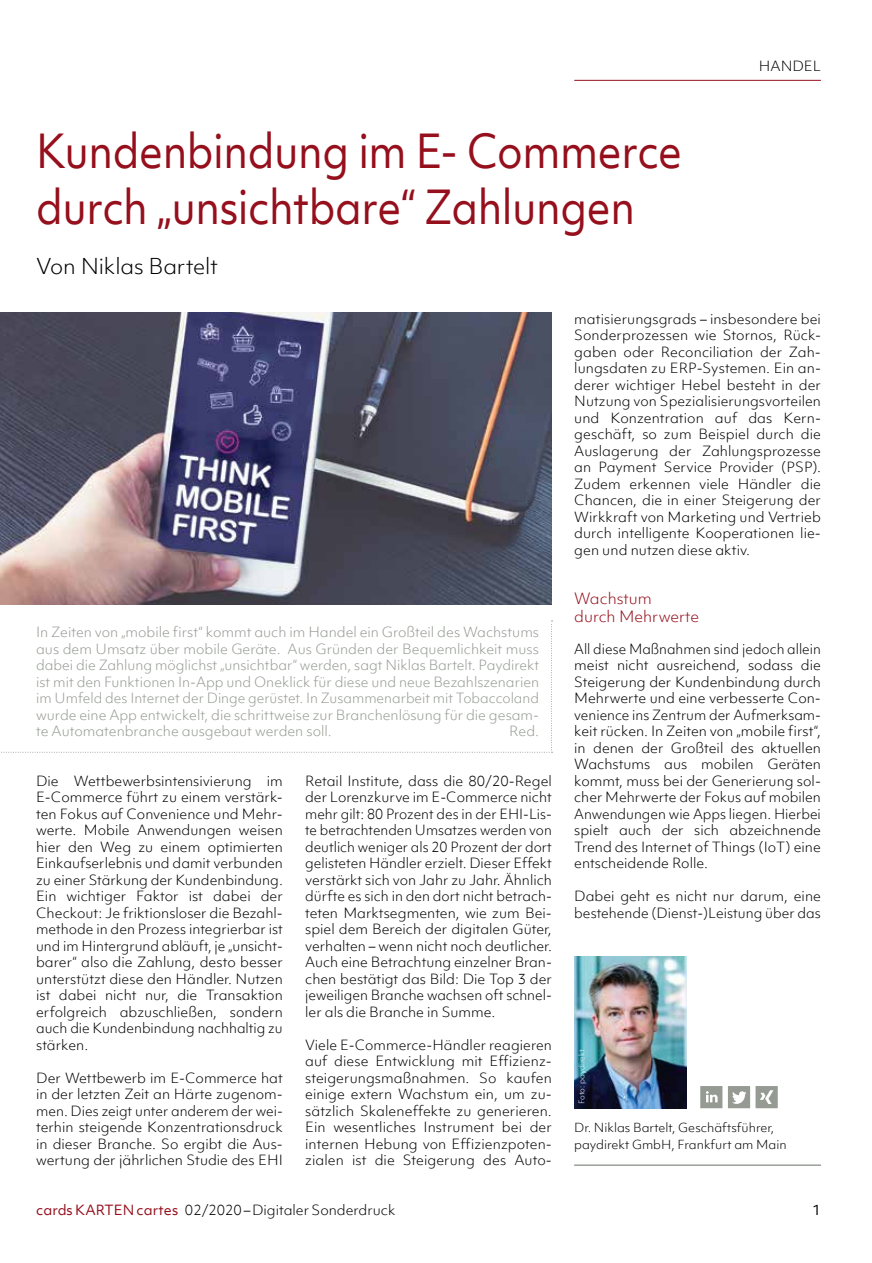
<style>
.page{position:relative;width:872px;height:1263px;background:#fff}
.page>*{position:absolute;margin:0;border:0;box-sizing:border-box;transform-origin:0 0}
.t1{font:45px/55.5px "Objektiv Mk 1";letter-spacing:-.015em;color:#950f1c;scale:.9 1}
.t2{font:300 21px "Objektiv Mk 1";letter-spacing:-.005em;color:#000}
.t3{font:300 15px/18px "Objektiv Mk 1";color:#950f1c}
.t4{font:300 13.5px/16.5px "Objektiv Mk 1";letter-spacing:.005em;color:#000;text-align:justify}
.t5{font:300 13.5px/16.5px "Objektiv Mk 1";color:#959a93;text-align:justify}
.t6{font:300 13.5px/16.5px "Objektiv Mk 1";letter-spacing:.005em;color:#000;text-align:justify;scale:.96 1}
.t7{font:13.5px "Objektiv Mk 1";color:#000}
.t8{font:300 12px/16.5px "Objektiv Mk 1";color:#000}
.t9{font:300 7.5px "Objektiv Mk 1";color:#fff}
.s1{font-weight:400;color:#950f1c}
</style>
<div class="page">
<hr style="left:574px;top:80px;width:247px;height:1px;background:#950f1c">
<img style="left:0;top:313px;width:552px;height:291px">
<hr style="left:574px;top:1165px;width:247px;height:1px;background:#959a93">
<svg style="left:1px;top:621px;width:551px;height:132px"></svg>
<img style="left:574px;top:956px;width:112px;height:152px">
<svg style="left:728px;top:1086px;width:49px;height:22px"></svg>
<svg style="left:700px;top:1086px;width:22px;height:22px"></svg>
<h1 class="t1" style="left:36px;top:123px;width:719px">Kundenbindung im E- Commerce durch „unsichtbare“ Zahlungen</h1>
<h2 class="t2" style="left:36px;top:252px;width:183px">Von Niklas Bartelt</h2>
<p class="t4" style="left:759px;top:58px;width:63px">HANDEL</p>
<p class="t5" style="left:36px;top:624px;width:504px">In Zeiten von „mobile first“ kommt auch im Handel ein Großteil des Wachstums aus dem Umsatz über mobile Geräte. Aus Gründen der Bequemlichkeit muss dabei die Zahlung möglichst „unsichtbar“ werden, sagt Niklas Bartelt. Paydirekt ist mit den Funktionen In-App und Oneklick für diese und neue Bezahlszenarien im Umfeld des Internet der Dinge gerüstet. In Zusammenarbeit mit Tobaccoland wurde eine App entwickelt, die schrittweise zur Branchenlösung für die gesam&shy;te Automatenbranche ausgebaut werden soll.</p>
<p class="t5" style="left:509px;top:723px;width:31px">Red.</p>
<p class="t4" style="left:36px;top:772px;width:248px">Die Wettbewerbsintensivierung im E-Commerce führt zu einem verstärk&shy;ten Fokus auf Convenience und Mehr&shy;werte. Mobile Anwendungen weisen hier den Weg zu einem optimierten Einkaufserlebnis und damit verbunden zu einer Stärkung der Kundenbindung.<br>Ein wichtiger Faktor ist dabei der Checkout: Je friktionsloser die Bezahl&shy;methode in den Prozess integrierbar ist und im Hintergrund abläuft, je „unsicht&shy;barer“ also die Zahlung, desto besser unterstützt diese den Händler. Nutzen ist dabei nicht nur, die Transaktion erfolgreich abzuschließen, sondern auch die Kundenbindung nachhaltig zu stärken.</p>
<p class="t4" style="left:36px;top:1069px;width:248px">Der Wettbewerb im E-Commerce hat in der letzten Zeit an Härte zugenom&shy;men. Dies zeigt unter anderem der wei&shy;terhin steigende Konzentrationsdruck in dieser Branche. So ergibt die Aus&shy;wertung der jährlichen Studie des EHI</p>
<p class="t4" style="left:305px;top:772px;width:248px">Retail Institute, dass die 80/20-Regel der Lorenzkurve im E-Commerce nicht mehr gilt: 80 Prozent des in der EHI-Lis&shy;te betrachtenden Umsatzes werden von deutlich weniger als 20 Prozent der dort gelisteten Händler erzielt. Dieser Effekt verstärkt sich von Jahr zu Jahr. Ähnlich dürfte es sich in den dort nicht betrach&shy;teten Marktsegmenten, wie zum Bei&shy;spiel dem Bereich der digitalen Güter, verhalten – wenn nicht noch deutlicher.<br>Auch eine Betrachtung einzelner Bran&shy;chen bestätigt das Bild: Die Top 3 der jeweiligen Branche wachsen oft schnel&shy;ler als die Branche in Summe.</p>
<p class="t4" style="left:305px;top:1036px;width:248px">Viele E-Commerce-Händler reagieren auf diese Entwicklung mit Effizienz&shy;steigerungsmaßnahmen. So kaufen einige extern Wachstum ein, um zu&shy;sätzlich Skaleneffekte zu generieren.<br>Ein wesentliches Instrument bei der internen Hebung von Effizienzpoten&shy;zialen ist die Steigerung des Auto-</p>
<p class="t4" style="left:574px;top:310px;width:248px;text-align:left">matisierungsgrads – insbesondere bei Sonderprozessen wie Stornos, Rück&shy;gaben oder Reconciliation der Zah&shy;lungsdaten zu ERP-Systemen. Ein an&shy;derer wichtiger Hebel besteht in der Nutzung von Spezialisierungsvorteilen und Konzentration auf das Kern&shy;geschäft, so zum Beispiel durch die Auslagerung der Zahlungsprozesse an Payment Service Provider (PSP).<br>Zudem erkennen viele Händler die Chancen, die in einer Steigerung der Wirkkraft von Marketing und Vertrieb durch intelligente Kooperationen lie&shy;gen und nutzen diese aktiv.</p>
<p class="t3" style="left:574px;top:589px;width:126px">Wachstum<br>durch Mehrwerte</p>
<p class="t6" style="left:574px;top:640px;width:258px">All diese Maßnahmen sind jedoch allein meist nicht ausreichend, sodass die Steigerung der Kundenbindung durch Mehrwerte und eine verbesserte Con&shy;venience ins Zentrum der Aufmerksam&shy;keit rücken. In Zeiten von „mobile first“, in denen der Großteil des aktuellen Wachstums aus mobilen Geräten kommt, muss bei der Generierung sol&shy;cher Mehrwerte der Fokus auf mobilen Anwendungen wie Apps liegen. Hierbei spielt auch der sich abzeichnende Trend des Internet of Things (IoT) eine entscheidende Rolle.</p>
<p class="t4" style="left:574px;top:888px;width:248px">Dabei geht es nicht nur darum, eine bestehende (Dienst-)Leistung über das</p>
<p class="t9" style="left:576px;top:1104px;width:56px;rotate:-90deg">Foto: paydirekt</p>
<p class="t8" style="left:574px;top:1119px;width:214px">Dr. Niklas Bartelt, Geschäftsführer, paydirekt GmbH, Frankfurt am Main</p>
<p class="t4" style="left:36px;top:1201px;width:361px"><span class="s1">cards KARTEN cartes</span> 02/2020–Digitaler Sonderdruck</p>
<p class="t7" style="left:812px;top:1200px;width:10px">1</p>
</div>
